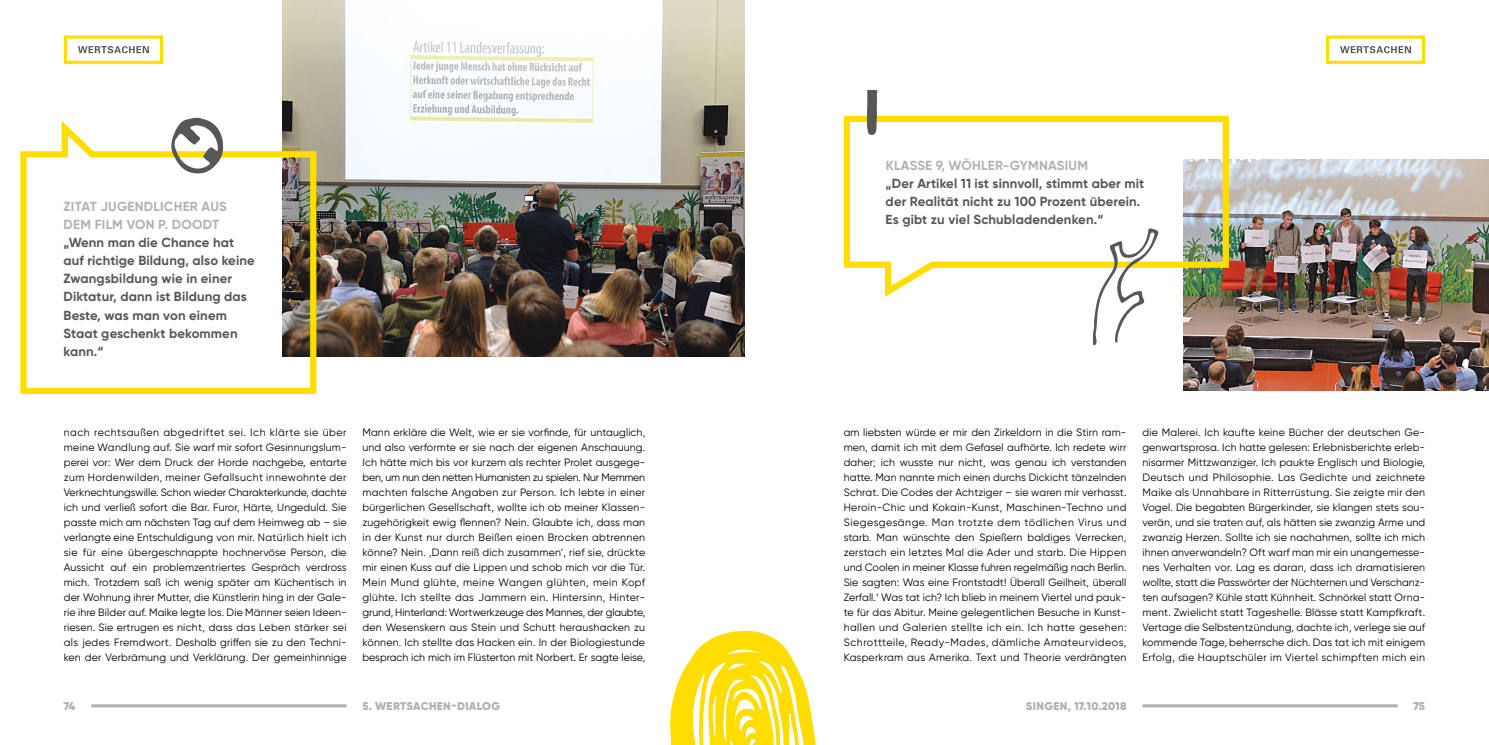
<style>
.page{position:relative;width:1489px;height:745px;background:#fff}
.page>*{position:absolute;margin:0;border:0;box-sizing:border-box;transform-origin:0 0}
.t1{font:700 13.12px/18.1px "Gilroy";letter-spacing:.01em;color:#575756}
.t2{font:700 13.12px/18.1px "Gilroy";letter-spacing:.02em;color:#b3b2b2}
.t3{font:900 11.25px "Gilroy";letter-spacing:.02em;color:#b3b2b2}
.t4{font:10.62px/15px "Gilroy";letter-spacing:.01em;color:#000;text-align:justify}
</style>
<div class="page">
<img style="left:283px;top:0;width:461px;height:356px">
<svg style="left:20px;top:113px;width:299px;height:281px"></svg>
<svg style="left:171px;top:117px;width:52px;height:56px"></svg>
<img style="left:1183px;top:159px;width:305px;height:231px">
<svg style="left:843px;top:115px;width:388px;height:187px"></svg>
<svg style="left:866px;top:90px;width:11px;height:45px"></svg>
<svg style="left:670px;top:630px;width:146px;height:114px"></svg>
<svg style="left:1092px;top:228px;width:66px;height:117px"></svg>
<svg style="left:91px;top:704px;width:255px;height:3px"></svg>
<svg style="left:1142px;top:704px;width:255px;height:3px"></svg>
<div style="left:64px;top:35px;width:99px;height:29px;border:3px solid #fd0"></div>
<svg style="left:78px;top:46px;width:71px;height:7px"></svg>
<div style="left:1325px;top:35px;width:99px;height:29px;border:3px solid #fd0"></div>
<svg style="left:1340px;top:46px;width:70px;height:7px"></svg>
<p class="t2" style="left:64px;top:197px;width:165px">ZITAT JUGENDLICHER AUS<br>DEM FILM VON P. DOODT</p>
<p class="t1" style="left:64px;top:233px;width:193px">„Wenn man die Chance hat auf richtige Bildung, also keine<br>Zwangsbildung wie in einer<br>Diktatur, dann ist Bildung das<br>Beste, was man von einem<br>Staat geschenkt bekommen kann.“</p>
<p class="t4" style="left:64px;top:424px;width:284px">nach rechtsaußen abgedriftet sei. Ich klärte sie über meine Wandlung auf. Sie warf mir sofort Gesinnungslum&shy;perei vor: Wer dem Druck der Horde nachgebe, entarte zum Hordenwilden, meiner Gefallsucht innewohnte der Verknechtungswille. Schon wieder Charakterkunde, dachte ich und verließ sofort die Bar. Furor, Härte, Ungeduld. Sie passte mich am nächsten Tag auf dem Heimweg ab – sie verlangte eine Entschuldigung von mir. Natürlich hielt ich sie für eine übergeschnappte hochnervöse Person, die Aussicht auf ein problemzentriertes Gespräch verdross mich. Trotzdem saß ich wenig später am Küchentisch in der Wohnung ihrer Mutter, die Künstlerin hing in der Gale&shy;rie ihre Bilder auf. Maike legte los. Die Männer seien Ideen&shy;riesen. Sie ertrugen es nicht, dass das Leben stärker sei als jedes Fremdwort. Deshalb griffen sie zu den Techni&shy;ken der Verbrämung und Verklärung. Der gemeinhinnige</p>
<p class="t4" style="left:362px;top:424px;width:284px">Mann erkläre die Welt, wie er sie vorfinde, für untauglich, und also verformte er sie nach der eigenen Anschauung.<br>Ich hätte mich bis vor kurzem als rechter Prolet ausgege&shy;ben, um nun den netten Humanisten zu spielen. Nur Memmen machten falsche Angaben zur Person. Ich lebte in einer bürgerlichen Gesellschaft, wollte ich ob meiner Klassen&shy;zugehörigkeit ewig flennen? Nein. Glaubte ich, dass man in der Kunst nur durch Beißen einen Brocken abtrennen könne? Nein. ‚Dann reiß dich zusammen‘, rief sie, drückte mir einen Kuss auf die Lippen und schob mich vor die Tür.<br>Mein Mund glühte, meine Wangen glühten, mein Kopf glühte. Ich stellte das Jammern ein. Hintersinn, Hinter&shy;grund, Hinterland: Wortwerkzeuge des Mannes, der glaubte, den Wesenskern aus Stein und Schutt heraushacken zu können. Ich stellte das Hacken ein. In der Biologiestunde besprach ich mich im Flüsterton mit Norbert. Er sagte leise,</p>
<p class="t2" style="left:885px;top:156px;width:204px">KLASSE 9, WÖHLER-GYMNASIUM</p>
<p class="t1" style="left:885px;top:174px;width:260px">„Der Artikel 11 ist sinnvoll, stimmt aber mit der Realität nicht zu 100 Prozent überein.<br>Es gibt zu viel Schubladendenken.“</p>
<p class="t4" style="left:843px;top:424px;width:284px">am liebsten würde er mir den Zirkeldorn in die Stirn ram&shy;men, damit ich mit dem Gefasel aufhörte. Ich redete wirr daher; ich wusste nur nicht, was genau ich verstanden hatte. Man nannte mich einen durchs Dickicht tänzelnden Schrat. Die Codes der Achtziger – sie waren mir verhasst.<br>Heroin-Chic und Kokain-Kunst, Maschinen-Techno und Siegesgesänge. Man trotzte dem tödlichen Virus und starb. Man wünschte den Spießern baldiges Verrecken, zerstach ein letztes Mal die Ader und starb. Die Hippen und Coolen in meiner Klasse fuhren regelmäßig nach Berlin.<br>Sie sagten: Was eine Frontstadt! Überall Geilheit, überall Zerfall.‘ Was tat ich? Ich blieb in meinem Viertel und pauk&shy;te für das Abitur. Meine gelegentlichen Besuche in Kunst&shy;hallen und Galerien stellte ich ein. Ich hatte gesehen:<br>Schrottteile, Ready-Mades, dämliche Amateurvideos, Kasperkram aus Amerika. Text und Theorie verdrängten</p>
<p class="t4" style="left:1142px;top:424px;width:284px">die Malerei. Ich kaufte keine Bücher der deutschen Ge&shy;genwartsprosa. Ich hatte gelesen: Erlebnisberichte erleb&shy;nisarmer Mittzwanziger. Ich paukte Englisch und Biologie, Deutsch und Philosophie. Las Gedichte und zeichnete Maike als Unnahbare in Ritterrüstung. Sie zeigte mir den Vogel. Die begabten Bürgerkinder, sie klangen stets sou&shy;verän, und sie traten auf, als hätten sie zwanzig Arme und zwanzig Herzen. Sollte ich sie nachahmen, sollte ich mich ihnen anverwandeln? Oft warf man mir ein unangemesse&shy;nes Verhalten vor. Lag es daran, dass ich dramatisieren wollte, statt die Passwörter der Nüchternen und Verschanz&shy;ten aufsagen? Kühle statt Kühnheit. Schnörkel statt Orna&shy;ment. Zwielicht statt Tageshelle. Blässe statt Kampfkraft.<br>Vertage die Selbstentzündung, dachte ich, verlege sie auf kommende Tage, beherrsche dich. Das tat ich mit einigem Erfolg, die Hauptschüler im Viertel schimpften mich ein</p>
<p class="t3" style="left:64px;top:698px;width:13px">74</p>
<p class="t3" style="left:362px;top:698px;width:139px">5. WERTSACHEN-DIALOG</p>
<p class="t3" style="left:1025px;top:698px;width:102px">SINGEN, 17.10.2018</p>
<p class="t3" style="left:1413px;top:698px;width:13px">75</p>
</div>
